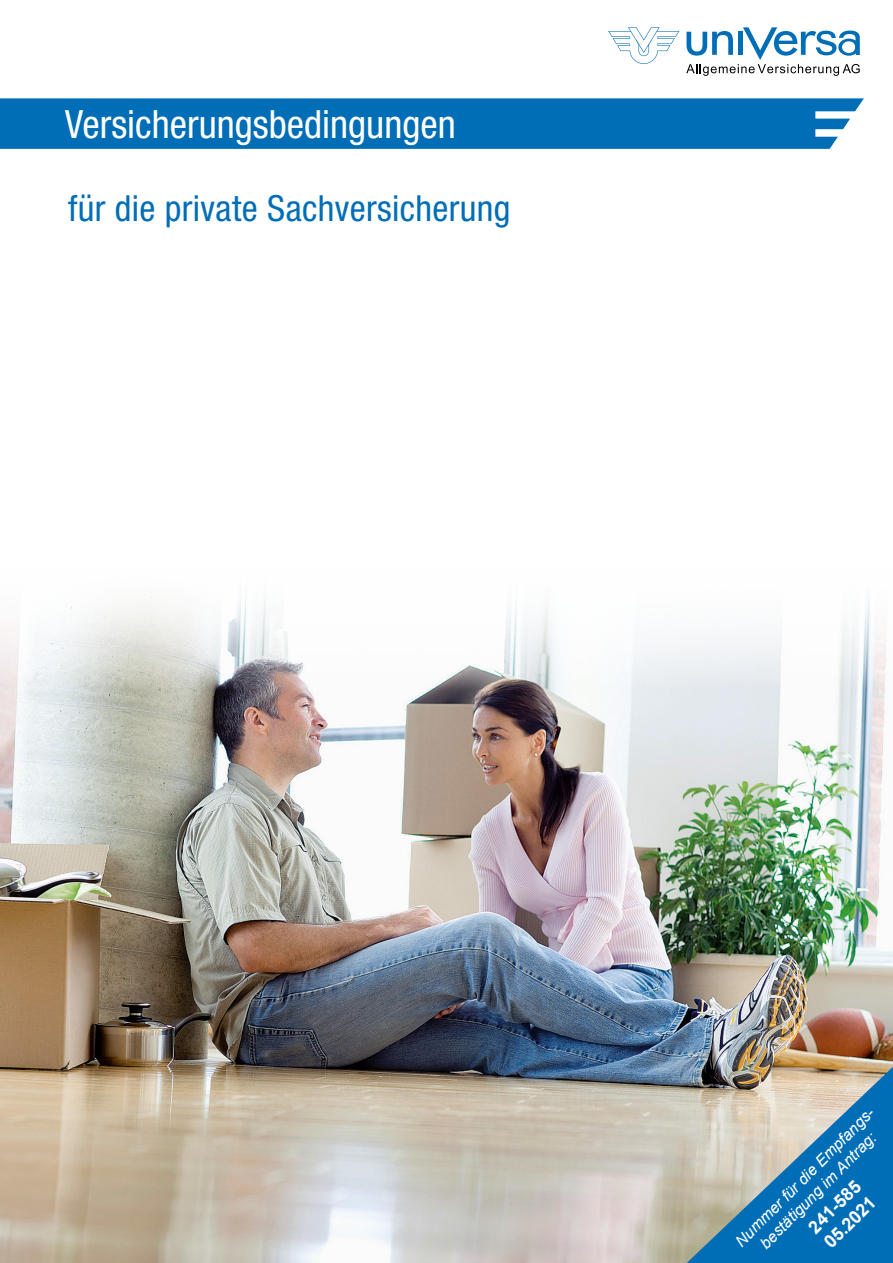
<style>
.page{position:relative;width:893px;height:1263px;background:#fff}
.page>*{position:absolute;margin:0;border:0;box-sizing:border-box;transform-origin:0 0}
.t1{font:condensed 39px "Helvetica Neue LT Std";color:#fff}
.t2{font:condensed 36px "Helvetica Neue LT Std";letter-spacing:.01em;color:#006eb7}
.t3{font:700 18px/21.6px "Arial";color:#fff}
.t4{font:italic 15.75px/18.9px "Arial";color:#fff;text-align:center}
</style>
<div class="page">
<img style="left:0;top:594px;width:893px;height:669px">
<svg style="left:687px;top:1067px;width:206px;height:196px;background:#6597b2"></svg>
<svg style="left:686px;top:27px;width:174px;height:49px"></svg>
<svg style="left:608px;top:27px;width:71px;height:37px"></svg>
<svg style="left:0;top:98px;width:864px;height:51px;background:#0a73b9"></svg>
<h1 class="t1" style="left:65px;top:101px;width:392px">Versicherungsbedingungen</h1>
<h2 class="t2" style="left:68px;top:188px;width:444px">für die private Sachversicherung</h2>
<p class="t4" style="left:731px;top:1237px;width:193px;rotate:-45deg">Nummer für die Empfangs&shy;bestätigung im Antrag:</p>
<p class="t3" style="left:804px;top:1222px;width:68px;rotate:-45deg">241-585<br>05.2021</p>
</div>
